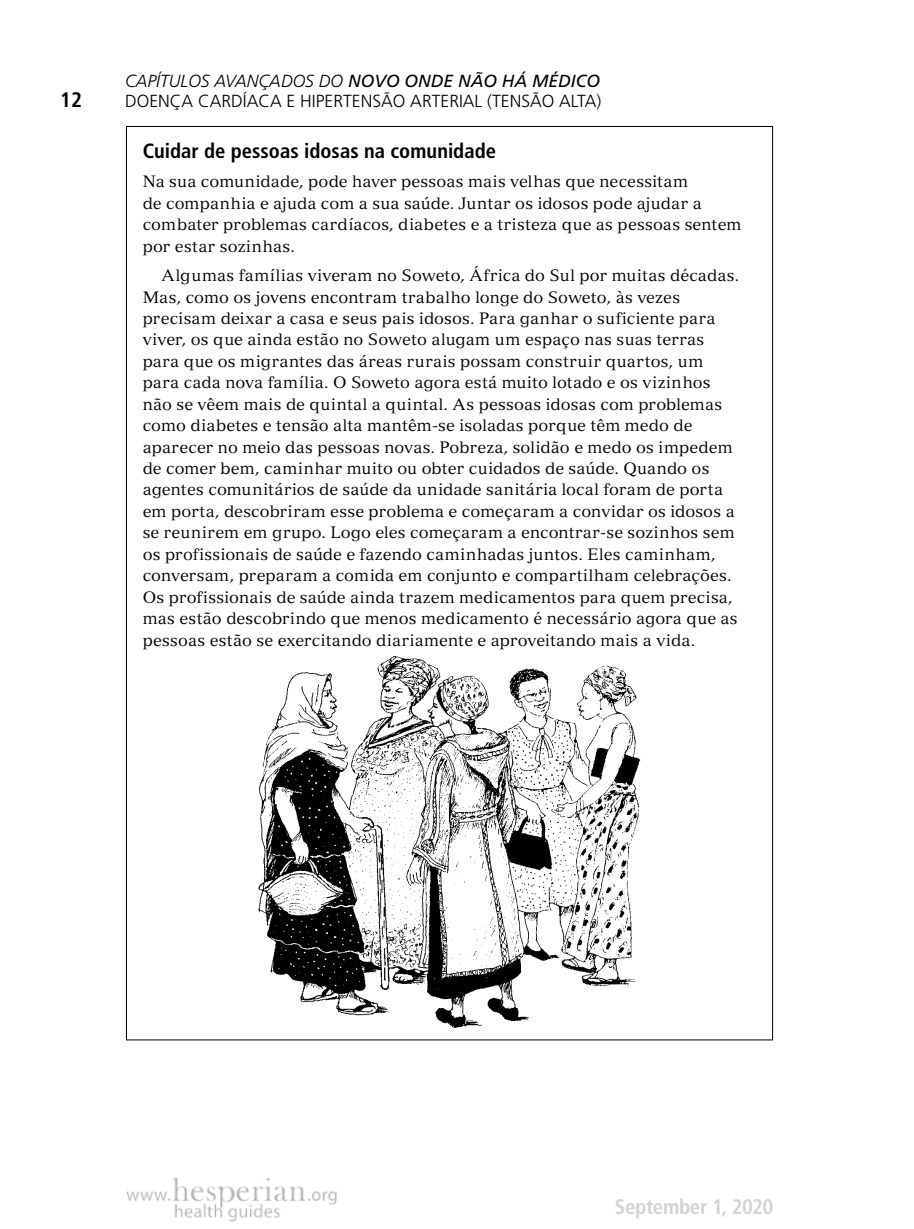
<style>
.page{position:relative;width:914px;height:1229px;background:#fff}
.page>*{position:absolute;margin:0;border:0;box-sizing:border-box;transform-origin:0 0}
.t1{font:700 condensed 21px "Frutiger LT Std";letter-spacing:-.02em;color:#d1d3d4}
.t2{font:700 condensed 21px "Frutiger LT Std";color:#000}
.t3{font:700 condensed 20.65px "Frutiger LT Std";color:#000}
.t4{font:300 17.5px "Frutiger LT Std";color:#000}
.t5{font:italic 300 17.5px "Frutiger LT Std";color:#000}
.t6{font:16.1px/21.3px "Versailles LT Std";letter-spacing:.01em;color:#000}
.s1{font-weight:400}
</style>
<div class="page">
<img style="left:126px;top:1177px;width:211px;height:44px">
<img style="left:258px;top:656px;width:383px;height:372px">
<p class="t5" style="left:125px;top:71px;width:476px">CAPÍTULOS AVANÇADOS DO <span class="s1">NOVO ONDE NÃO HÁ MÉDICO</span></p>
<h1 class="t2" style="left:60px;top:87px;width:23px">12</h1>
<p class="t4" style="left:125px;top:91px;width:477px">DOENÇA CARDÍACA E HIPERTENSÃO ARTERIAL (TENSÃO ALTA)</p>
<p class="t3" style="left:143px;top:139px;width:355px">Cuidar de pessoas idosas na comunidade</p>
<p class="t6" style="left:143px;top:171px;width:600px">Na sua comunidade, pode haver pessoas mais velhas que necessitam<br>de companhia e ajuda com a sua saúde. Juntar os idosos pode ajudar a combater problemas cardíacos, diabetes e a tristeza que as pessoas sentem por estar sozinhas.</p>
<p class="t6" style="left:143px;top:265px;width:598px;text-indent:19px">Algumas famílias viveram no Soweto, África do Sul por muitas décadas.<br>Mas, como os jovens encontram trabalho longe do Soweto, às vezes precisam deixar a casa e seus pais idosos. Para ganhar o suficiente para viver, os que ainda estão no Soweto alugam um espaço nas suas terras para que os migrantes das áreas rurais possam construir quartos, um para cada nova família. O Soweto agora está muito lotado e os vizinhos não se vêem mais de quintal a quintal. As pessoas idosas com problemas como diabetes e tensão alta mantêm-se isoladas porque têm medo de aparecer no meio das pessoas novas. Pobreza, solidão e medo os impedem de comer bem, caminhar muito ou obter cuidados de saúde. Quando os agentes comunitários de saúde da unidade sanitária local foram de porta em porta, descobriram esse problema e começaram a convidar os idosos a se reunirem em grupo. Logo eles começaram a encontrar-se sozinhos sem os profissionais de saúde e fazendo caminhadas juntos. Eles caminham, conversam, preparam a comida em conjunto e compartilham celebrações.<br>Os profissionais de saúde ainda trazem medicamentos para quem precisa, mas estão descobrindo que menos medicamento é necessário agora que as pessoas estão se exercitando diariamente e aproveitando mais a vida.</p>
<h1 class="t1" style="left:615px;top:1194px;width:160px">September 1, 2020</h1>
</div>
